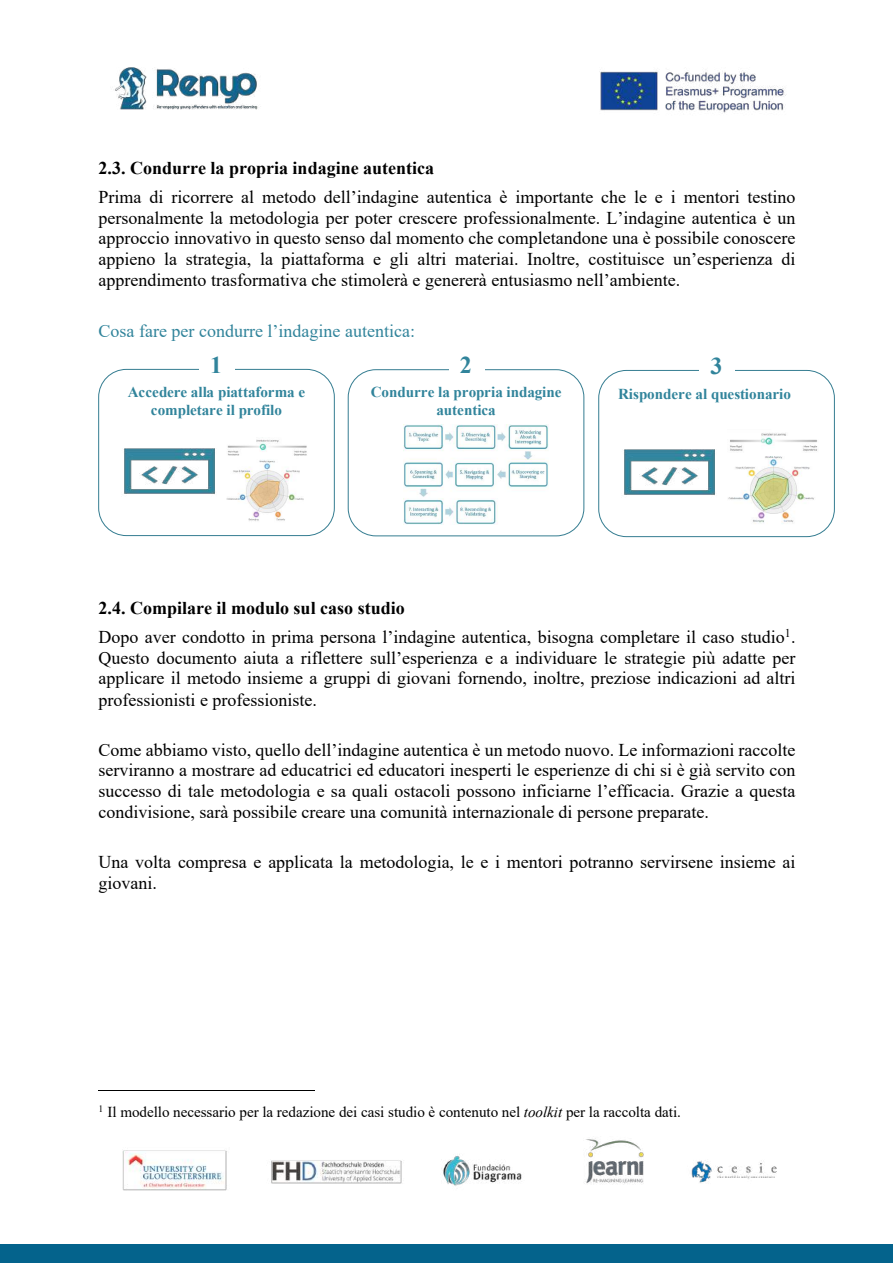
<style>
.page{position:relative;width:893px;height:1263px;background:#fff}
.page>*{position:absolute;margin:0;border:0;box-sizing:border-box;transform-origin:0 0}
.t1{font:700 24.15px "Times New Roman";color:#31849b}
.t2{font:18px/20.9px "Times New Roman";color:#000;text-align:justify}
.t3{font:18px "Times New Roman";color:#31849b}
.t4{font:700 18px "Times New Roman";color:#000}
.t5{font:700 15.15px/17.2px "Times New Roman";color:#31849b;text-align:center}
.t6{font:15.15px "Times New Roman";letter-spacing:-.005em;color:#000}
.s1{font-weight:700}
.s2{font-style:italic}
</style>
<div class="page">
<img style="left:122px;top:1150px;width:655px;height:41px">
<div style="left:0;top:1244px;width:893px;height:19px;background:#04638c"></div>
<div style="left:573px;top:1148px;width:92px;height:46px;background:#fff"></div>
<img style="left:585px;top:1138px;width:59px;height:46px">
<img style="left:600px;top:71px;width:186px;height:42px">
<img style="left:115px;top:67px;width:143px;height:43px">
<hr style="left:99px;top:1090px;width:216px;height:1px;background:#000">
<div style="left:98px;top:369px;width:237px;height:167px;border:1px solid #357d91;border-radius:28px"></div>
<img style="left:124px;top:448px;width:91px;height:46px">
<div style="left:199px;top:345px;width:36px;height:35px;background:#fff"></div>
<div style="left:348px;top:369px;width:236px;height:167px;border:1px solid #357d91;border-radius:28px"></div>
<img style="left:449px;top:369px;width:35px;height:2px">
<div style="left:598px;top:370px;width:237px;height:167px;border:1px solid #357d91;border-radius:28px"></div>
<img style="left:624px;top:449px;width:91px;height:46px">
<div style="left:699px;top:346px;width:36px;height:35px;background:#fff"></div>
<img style="left:404px;top:424px;width:144px;height:100px">
<img style="left:226px;top:439px;width:81px;height:82px">
<img style="left:728px;top:433px;width:89px;height:91px">
<p class="t4" style="left:99px;top:158px;width:337px">2.3. Condurre la propria indagine autentica</p>
<p class="t2" style="left:99px;top:187px;width:698px">Prima di ricorrere al metodo dell’indagine autentica è importante che le e i mentori testino personalmente la metodologia per poter crescere professionalmente. L’indagine autentica è un approccio innovativo in questo senso dal momento che completandone una è possibile conoscere appieno la strategia, la piattaforma e gli altri materiai. Inoltre, costituisce un’esperienza di apprendimento trasformativa che stimolerà e genererà entusiasmo nell’ambiente.</p>
<p class="t3" style="left:99px;top:321px;width:318px">Cosa fare per condurre l’indagine autentica:</p>
<h1 class="t1" style="left:210px;top:351px;width:14px">1</h1>
<p class="t5" style="left:128px;top:384px;width:179px">Accedere alla piattaforma e completare il profilo</p>
<h1 class="t1" style="left:460px;top:352px;width:14px">2</h1>
<p class="t5" style="left:371px;top:384px;width:192px">Condurre la propria indagine autentica</p>
<h1 class="t1" style="left:710px;top:353px;width:14px">3</h1>
<p class="t5" style="left:618px;top:385px;width:174px">Rispondere al questionario</p>
<p class="t2" style="left:99px;top:593px;width:698px;line-height:29.1px"><span class="s1">2.4. Compilare il modulo sul caso studio<br></span>Dopo aver condotto in prima persona l’indagine autentica, bisogna completare il caso studio<sup>1</sup>.</p>
<p class="t2" style="left:99px;top:647px;width:698px">Questo documento aiuta a riflettere sull’esperienza e a individuare le strategie più adatte per applicare il metodo insieme a gruppi di giovani fornendo, inoltre, preziose indicazioni ad altri professionisti e professioniste.</p>
<p class="t2" style="left:99px;top:739px;width:698px">Come abbiamo visto, quello dell’indagine autentica è un metodo nuovo. Le informazioni raccolte serviranno a mostrare ad educatrici ed educatori inesperti le esperienze di chi si è già servito con successo di tale metodologia e sa quali ostacoli possono inficiarne l’efficacia. Grazie a questa condivisione, sarà possibile creare una comunità internazionale di persone preparate.</p>
<p class="t2" style="left:99px;top:851px;width:698px;line-height:21.3px">Una volta compresa e applicata la metodologia, le e i mentori potranno servirsene insieme ai giovani.</p>
<p class="t6" style="left:99px;top:1104px;width:584px"><sup>1</sup> Il modello necessario per la redazione dei casi studio è contenuto nel <span class="s2">toolkit</span> per la raccolta dati.</p>
</div>
